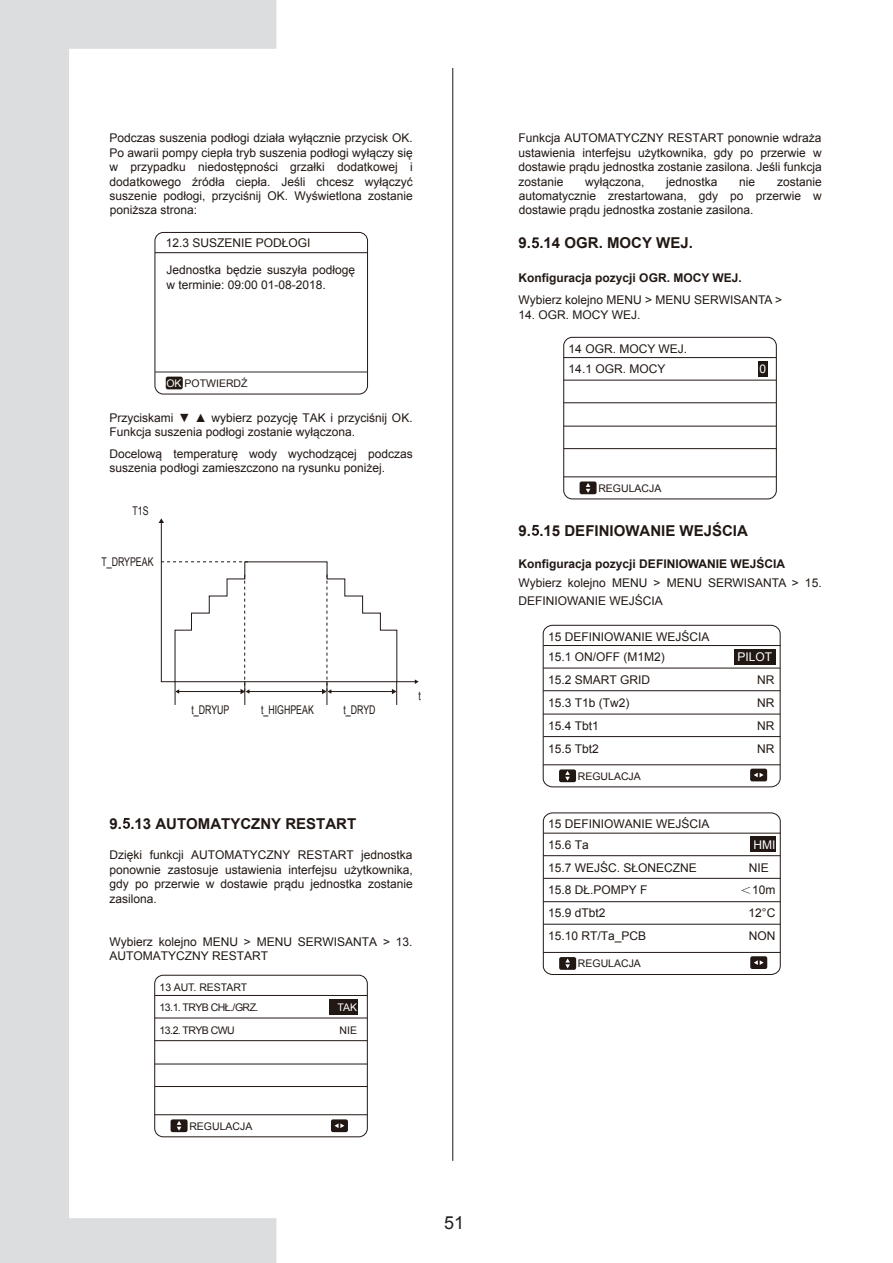
<style>
.page{position:relative;width:893px;height:1263px;background:#fff}
.page>*{position:absolute;margin:0;border:0;box-sizing:border-box;transform-origin:0 0}
.t1{font:18px "Arial";color:#231f20}
.t2{font:700 15px "Arial";color:#211814}
.t3{font:12px/14.4px "Arial";color:#211814}
.t4{font:700 12px "Arial";color:#211814}
.t5{font:12px "Arial";color:#211814;scale:.73 1}
.t6{font:12px "Arial";color:#fff}
.t7{font:12px "Arial";color:#211814}
.t8{font:10.5px "Arial";color:#211814}
.t9{font:10.5px/20.5px "Arial";letter-spacing:-.05em;color:#211814}
.t10{font:10.5px "Arial";color:#fff}
.s1{color:#fff}
.s2{font-style:inherit}
.s3{font-family:"Adobe Song Std";font-weight:300}
</style>
<div class="page">
<div style="left:330px;top:999px;width:28px;height:15px;background:#211814"></div>
<div style="left:331px;top:1119px;width:17px;height:13px;background:#211814;border-radius:2px"></div>
<div style="left:758px;top:361px;width:9px;height:16px;background:#211814"></div>
<div style="left:580px;top:481px;width:17px;height:13px;background:#211814;border-radius:2px"></div>
<div style="left:563px;top:337px;width:214px;height:162px;border:1px solid #211814;border-radius:9px"></div>
<div style="left:750px;top:836px;width:25px;height:16px;background:#211814"></div>
<div style="left:559px;top:957px;width:17px;height:13px;background:#211814;border-radius:2px"></div>
<div style="left:543px;top:812px;width:238px;height:163px;border:1px solid #211814;border-radius:9px"></div>
<div style="left:750px;top:956px;width:17px;height:13px;background:#211814;border-radius:2px"></div>
<div style="left:734px;top:649px;width:41px;height:15px;background:#211814"></div>
<div style="left:559px;top:769px;width:17px;height:13px;background:#211814;border-radius:2px"></div>
<div style="left:543px;top:625px;width:238px;height:162px;border:1px solid #211814;border-radius:9px"></div>
<div style="left:750px;top:769px;width:17px;height:12px;background:#211814;border-radius:2px"></div>
<hr style="left:155px;top:252px;width:213px;height:1px;background:#211814">
<hr style="left:564px;top:357px;width:212px;height:1px;background:#211814">
<hr style="left:155px;top:372px;width:213px;height:1px;background:#211814">
<hr style="left:564px;top:380px;width:212px;height:1px;background:#211814">
<hr style="left:564px;top:402px;width:212px;height:1px;background:#211814">
<hr style="left:564px;top:426px;width:212px;height:1px;background:#211814">
<hr style="left:564px;top:448px;width:212px;height:1px;background:#211814">
<hr style="left:564px;top:477px;width:212px;height:1px;background:#211814">
<svg style="left:586px;top:483px;width:4px;height:10px"></svg>
<hr style="left:543px;top:645px;width:237px;height:1px;background:#211814">
<hr style="left:543px;top:668px;width:237px;height:1px;background:#211814">
<hr style="left:543px;top:690px;width:237px;height:1px;background:#211814">
<hr style="left:543px;top:714px;width:237px;height:1px;background:#211814">
<hr style="left:543px;top:736px;width:237px;height:1px;background:#211814">
<hr style="left:543px;top:764px;width:237px;height:1px;background:#211814">
<svg style="left:754px;top:773px;width:10px;height:4px"></svg>
<svg style="left:565px;top:771px;width:5px;height:10px"></svg>
<hr style="left:544px;top:833px;width:236px;height:1px;background:#211814">
<hr style="left:543px;top:855px;width:237px;height:1px;background:#211814">
<hr style="left:543px;top:878px;width:237px;height:1px;background:#211814">
<hr style="left:543px;top:901px;width:237px;height:1px;background:#211814">
<hr style="left:544px;top:924px;width:236px;height:1px;background:#211814">
<hr style="left:543px;top:952px;width:237px;height:1px;background:#211814">
<svg style="left:754px;top:960px;width:10px;height:5px"></svg>
<svg style="left:565px;top:958px;width:5px;height:10px"></svg>
<hr style="left:155px;top:995px;width:213px;height:1px;background:#211814">
<hr style="left:155px;top:1018px;width:212px;height:1px;background:#211814">
<hr style="left:155px;top:1040px;width:212px;height:1px;background:#211814">
<hr style="left:155px;top:1064px;width:212px;height:1px;background:#211814">
<hr style="left:155px;top:1086px;width:213px;height:1px;background:#211814">
<hr style="left:155px;top:1114px;width:212px;height:1px;background:#211814">
<svg style="left:334px;top:1123px;width:10px;height:5px"></svg>
<svg style="left:276px;top:561px;width:143px;height:144px"></svg>
<hr style="left:452px;top:68px;width:1px;height:1093px;background:#211814">
<svg style="left:532px;top:237px;width:7px;height:11px"></svg>
<svg style="left:532px;top:525px;width:7px;height:11px"></svg>
<svg style="left:0;top:0;width:276px;height:1263px"></svg>
<p class="t3" style="left:110px;top:131px;width:305px;text-align:justify">Podczas suszenia podłogi działa wyłącznie przycisk OK.<br>Po awarii pompy ciepła tryb suszenia podłogi wyłączy się w przypadku niedostępności grzałki dodatkowej i dodatkowego źródła ciepła. Jeśli chcesz wyłączyć suszenie podłogi, przyciśnij OK. Wyświetlona zostanie poniższa strona:</p>
<p class="t3" style="left:519px;top:131px;width:305px;text-align:justify">Funkcja AUTOMATYCZNY RESTART ponownie wdraża ustawienia interfejsu użytkownika, gdy po przerwie w dostawie prądu jednostka zostanie zasilona. Jeśli funkcja zostanie</p>
<p class="t3" style="left:519px;top:174px;width:305px;text-align:justify;text-indent:258px">zostanie automatycznie zrestartowana, gdy po przerwie w dostawie prądu jednostka zostanie zasilona.</p>
<p class="t2" style="left:519px;top:233px;width:176px">9. .14 OGR. MOCY WEJ.</p>
<p class="t4" style="left:519px;top:270px;width:225px">Konfiguracja pozycji OGR. MOCY WEJ.</p>
<p class="t3" style="left:519px;top:293px;width:265px">Wybierz kolejno MENU &gt; MENU SERWISANTA &gt;</p>
<p class="t3" style="left:519px;top:307px;width:123px">14. OGR. MOCY WEJ.</p>
<p class="t3" style="left:585px;top:174px;width:61px">wyłączona,</p>
<p class="t3" style="left:666px;top:174px;width:53px">jednostka</p>
<p class="t3" style="left:739px;top:174px;width:18px">nie</p>
<p class="t3" style="left:166px;top:236px;width:146px">12.3 SUSZENIE PODŁOGI</p>
<p class="t3" style="left:167px;top:263px;width:190px">Jednostka będzie suszyła podłogę w terminie: 09:00 01-08-2018.</p>
<p class="t8" style="left:166px;top:376px;width:83px"><span class="s1">OK</span> POTWIERDŹ</p>
<p class="t3" style="left:110px;top:410px;width:305px">Przyciskami ▼ ▲ wybierz pozycję TAK i przyciśnij OK.<br>Funkcja suszenia podłogi zostanie wyłączona.</p>
<p class="t3" style="left:110px;top:447px;width:305px">Docelową temperaturę wody wychodzącej podczas suszenia podłogi zamieszczono na rysunku poniżej.</p>
<p class="t5" style="left:133px;top:503px;width:24px">T1S</p>
<p class="t5" style="left:101px;top:554px;width:73px">T_DRYPEAK</p>
<p class="t5" style="left:192px;top:702px;width:53px">t_DRYUP</p>
<p class="t5" style="left:261px;top:702px;width:74px">t_HIGHPEAK</p>
<p class="t5" style="left:343px;top:702px;width:45px">t_DRYD</p>
<p class="t5" style="left:418px;top:688px;width:5px">t</p>
<p class="t2" style="left:110px;top:813px;width:248px">9. .13 AUTOMATYCZNY RESTART</p>
<p class="t3" style="left:110px;top:848px;width:305px;text-align:justify">Dzięki funkcji AUTOMATYCZNY RESTART jednostka ponownie zastosuje ustawienia interfejsu użytkownika, gdy po przerwie w dostawie prądu jednostka zostanie zasilona.</p>
<p class="t3" style="left:110px;top:935px;width:305px">Wybierz kolejno MENU &gt; MENU SERWISANTA &gt; 13.<br>AUTOMATYCZNY RESTART</p>
<p class="t9" style="left:160px;top:977px;width:100px">13 AUT. RESTART<br>13.1. TRYB CHŁ./GRZ.</p>
<p class="t10" style="left:337px;top:1000px;width:21px">TAK</p>
<p class="t9" style="left:160px;top:1020px;width:77px">13.2. TRYB CWU</p>
<p class="t8" style="left:340px;top:1023px;width:19px">NIE</p>
<p class="t8" style="left:189px;top:1119px;width:65px">REGULACJA</p>
<h1 class="t1" style="left:444px;top:1211px;width:22px">51</h1>
<p class="t3" style="left:569px;top:338px;width:120px;line-height:20.5px">14 OGR. MOCY WEJ.<br>14.1 OGR. MOCY</p>
<p class="t8" style="left:598px;top:481px;width:65px">REGULACJA</p>
<p class="t6" style="left:759px;top:361px;width:8px">0</p>
<p class="t2" style="left:519px;top:520px;width:231px">9. .15 DEFINIOWANIE WEJŚCIA</p>
<p class="t4" style="left:519px;top:556px;width:268px">Konfiguracja pozycji DEFINIOWANIE WEJŚCIA</p>
<p class="t3" style="left:519px;top:573px;width:305px;line-height:18.1px">Wybierz kolejno MENU &gt; MENU SERWISANTA &gt; 15.<br>DEFINIOWANIE WEJŚCIA</p>
<p class="t3" style="left:548px;top:626px;width:163px;line-height:20.5px">15 DEFINIOWANIE WEJŚCIA<br>15.1 ON/OFF (M1M2)</p>
<p class="t6" style="left:738px;top:649px;width:36px">PILOT</p>
<p class="t3" style="left:548px;top:673px;width:104px">15.2 SMART GRID</p>
<p class="t3" style="left:757px;top:673px;width:19px">NR</p>
<p class="t3" style="left:548px;top:696px;width:83px">15.3 T1<span class="s2">b</span> (Tw2)</p>
<p class="t3" style="left:757px;top:696px;width:19px">NR</p>
<p class="t3" style="left:548px;top:718px;width:52px">15.4 Tbt1</p>
<p class="t3" style="left:757px;top:718px;width:19px">NR</p>
<p class="t3" style="left:548px;top:741px;width:52px">15.5 Tbt2</p>
<p class="t7" style="left:757px;top:741px;width:19px">NR</p>
<p class="t8" style="left:578px;top:769px;width:65px">REGULACJA</p>
<p class="t3" style="left:548px;top:814px;width:163px;line-height:20.5px">15 DEFINIOWANIE WEJŚCIA<br>15.6 Ta</p>
<p class="t6" style="left:753px;top:837px;width:23px">HMI</p>
<p class="t3" style="left:548px;top:860px;width:150px">15.7 WEJŚC. SŁONECZNE</p>
<p class="t3" style="left:749px;top:860px;width:22px">NIE</p>
<p class="t3" style="left:548px;top:883px;width:101px">15.8 DŁ.POMPY F</p>
<p class="t3" style="left:740px;top:883px;width:37px"><span class="s3">＜</span>10m</p>
<p class="t3" style="left:548px;top:906px;width:59px">15.9 dTbt2</p>
<p class="t3" style="left:748px;top:906px;width:28px">12°C</p>
<p class="t3" style="left:548px;top:929px;width:100px">15.10 RT/Ta_PCB</p>
<p class="t3" style="left:749px;top:929px;width:28px">NON</p>
<p class="t8" style="left:578px;top:957px;width:65px">REGULACJA</p>
</div>
